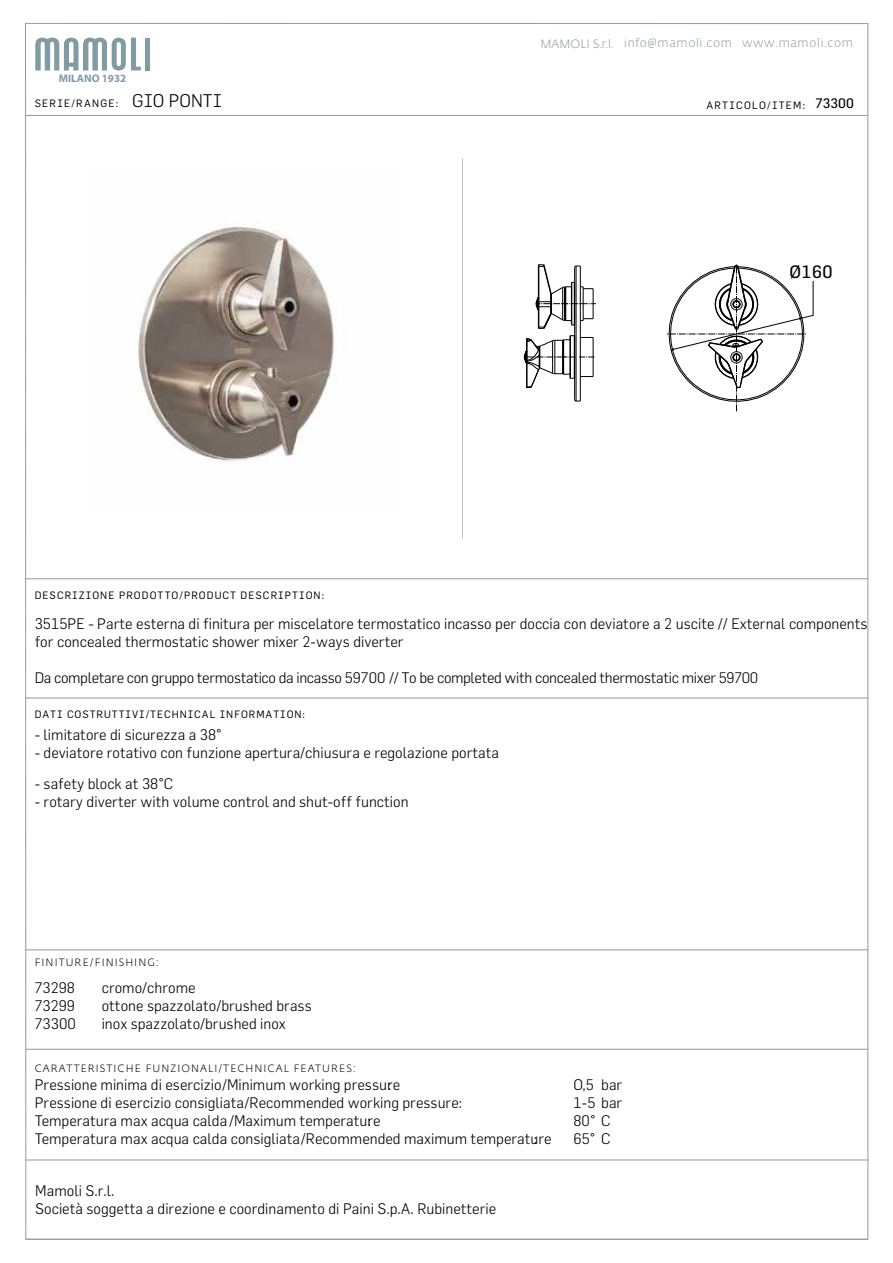
<style>
.page{position:relative;width:893px;height:1263px;background:#fff}
.page>*{position:absolute;margin:0;border:0;box-sizing:border-box;transform-origin:0 0}
.t1{font:17.55px "Flama";color:#000}
.t2{font:300 15px/18.1px "Flama";color:#000}
.t3{font:300 15px "Flama";letter-spacing:-.025em;color:#000}
.t4{font:300 12px "Fedra Sans Alt Pro";letter-spacing:.06em;color:#94999e}
.t5{font:700 10.95px "Myriad Pro";color:#819ba4}
.t6{font:10.5px "Flama";letter-spacing:.1em;color:#000}
.t7{font:300 10.5px "Fedra Sans Alt Pro";letter-spacing:.1em;color:#000}
.t8{font:10.5px "Flama";letter-spacing:.12em;color:#000}
.s1{font-weight:300;font-size:18px}
.s2{font-size:13.5px}
</style>
<div class="page">
<hr style="left:26px;top:579px;width:842px;height:1px;background:#989899">
<hr style="left:26px;top:698px;width:842px;height:1px;background:#989899">
<hr style="left:26px;top:1049px;width:842px;height:1px;background:#989899">
<hr style="left:26px;top:950px;width:842px;height:1px;background:#989899">
<hr style="left:26px;top:1160px;width:842px;height:1px;background:#989899">
<hr style="left:26px;top:115px;width:841px;height:1px;background:#989899">
<svg style="left:667px;top:264px;width:146px;height:147px"></svg>
<hr style="left:580px;top:266px;width:1px;height:68px;background:#000">
<hr style="left:580px;top:334px;width:1px;height:67px;background:#000">
<hr style="left:575px;top:266px;width:1px;height:68px;background:#000">
<hr style="left:574px;top:267px;width:1px;height:67px;background:#000">
<hr style="left:575px;top:334px;width:1px;height:67px;background:#000">
<hr style="left:574px;top:334px;width:1px;height:66px;background:#000">
<svg style="left:574px;top:399px;width:6px;height:3px"></svg>
<svg style="left:535px;top:264px;width:61px;height:65px"></svg>
<svg style="left:523px;top:335px;width:71px;height:53px"></svg>
<div style="left:145px;top:38px;width:5px;height:32px;background:#819ba4"></div>
<svg style="left:35px;top:38px;width:106px;height:33px"></svg>
<img style="left:138px;top:221px;width:196px;height:241px">
<p class="t5" style="left:59px;top:71px;width:69px">MILANO 1932</p>
<p class="t4" style="left:540px;top:35px;width:314px">MAMOLI S.r.l. info@mamoli.com www.mamoli.com</p>
<p class="t8" style="left:35px;top:97px;width:189px">SERIE/RANGE: <span class="s1">GIO PONTI</span></p>
<p class="t8" style="left:706px;top:99px;width:149px">ARTICOLO/ITEM: <span class="s2">73300</span></p>
<p class="t6" style="left:35px;top:589px;width:291px">DESCRIZIONE PRODOTTO/PRODUCT DESCRIPTION:</p>
<p class="t1" style="left:789px;top:261px;width:45px">Ø160</p>
<p class="t2" style="left:35px;top:614px;width:834px">3515PE - Parte esterna di finitura per miscelatore termostatico incasso per doccia con deviatore a 2 uscite // External components for concealed thermostatic shower mixer 2-ways diverter</p>
<p class="t3" style="left:35px;top:668px;width:725px">Da completare con gruppo termostatico da incasso 59700 // To be completed with concealed thermostatic mixer 59700</p>
<p class="t6" style="left:35px;top:708px;width:272px">DATI COSTRUTTIVI/TECHNICAL INFORMATION:</p>
<p class="t2" style="left:35px;top:725px;width:188px">- limitatore di sicurezza a 38°</p>
<p class="t2" style="left:35px;top:743px;width:466px">- deviatore rotativo con funzione apertura/chiusura e regolazione portata</p>
<p class="t2" style="left:35px;top:774px;width:140px">- safety block at 38°C</p>
<p class="t2" style="left:35px;top:792px;width:375px">- rotary diverter with volume control and shut-off function</p>
<p class="t7" style="left:35px;top:956px;width:126px">FINITURE/FINISHING:</p>
<p class="t2" style="left:35px;top:978px;width:42px">73298</p>
<p class="t2" style="left:102px;top:978px;width:95px">cromo/chrome</p>
<p class="t2" style="left:35px;top:996px;width:42px">73299</p>
<p class="t2" style="left:102px;top:996px;width:211px">ottone spazzolato/brushed brass</p>
<p class="t2" style="left:35px;top:1014px;width:43px">73300</p>
<p class="t2" style="left:102px;top:1014px;width:186px">inox spazzolato/brushed inox</p>
<p class="t7" style="left:35px;top:1061px;width:323px">CARATTERISTICHE FUNZIONALI/TECHNICAL FEATURES:</p>
<p class="t2" style="left:35px;top:1075px;width:518px">Pressione minima di esercizio/Minimum working pressure:<br>Pressione di esercizio consigliata/Recommended working pressure:<br>Temperatura max acqua calda/Maximum temperature:<br>Temperatura max acqua calda consigliata/Recommended maximum temperature</p>
<p class="t2" style="left:534px;top:1129px;width:5px">:</p>
<p class="t2" style="left:35px;top:1181px;width:462px">Mamoli S.r.l.<br>Società soggetta a direzione e coordinamento di Paini S.p.A. Rubinetterie</p>
<p class="t2" style="left:573px;top:1075px;width:50px">O,5 bar<br>1-5 bar<br>80° C<br>65° C</p>
</div>
